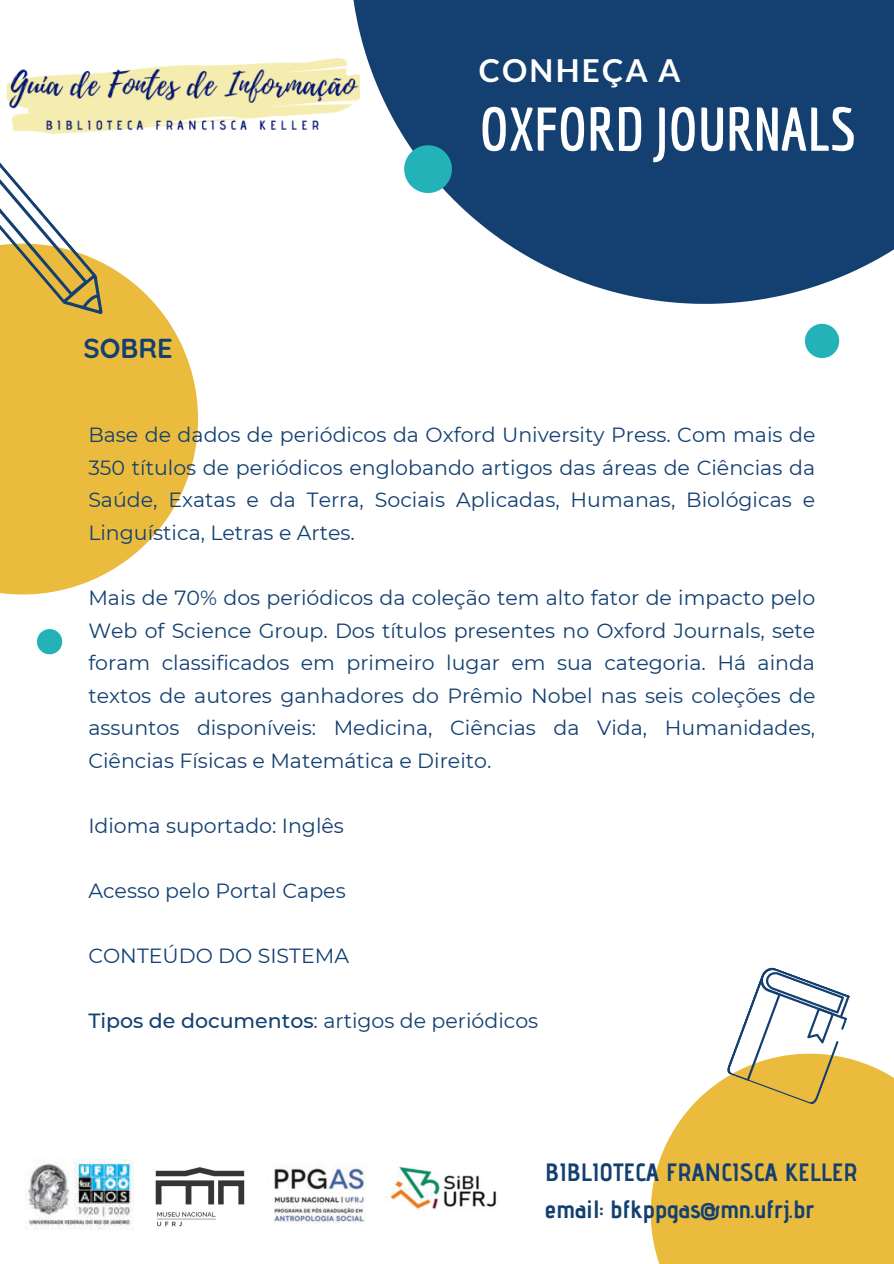
<style>
.page{position:relative;width:894px;height:1264px;background:#fff}
.page>*{position:absolute;margin:0;border:0;box-sizing:border-box;transform-origin:0 0}
.t1{font:700 60px "Economica";color:#fff}
.t2{font:700 31.5px "Lato";letter-spacing:.07em;color:#fff}
.t3{font:700 27.3px "Quicksand";color:#134071}
.t4{font:700 25.05px "Advent Pro";color:#134071}
.t5{font:20.55px/32.5px "Montserrat";color:#134071;text-align:justify}
.s1{font-weight:500}
</style>
<div class="page">
<svg style="left:0;top:272px;width:198px;height:322px;fill:#eabb3d"></svg>
<svg style="left:353px;top:0;width:540px;height:304px;fill:#134071"></svg>
<svg style="left:650px;top:1060px;width:243px;height:203px;background:#ecc252"></svg>
<svg style="left:0;top:163px;width:118px;height:166px"></svg>
<svg style="left:404px;top:145px;width:48px;height:48px;background:#38adb7"></svg>
<svg style="left:805px;top:324px;width:34px;height:34px"></svg>
<svg style="left:37px;top:629px;width:25px;height:25px"></svg>
<img style="left:28px;top:1159px;width:105px;height:71px">
<img style="left:155px;top:1167px;width:90px;height:60px">
<img style="left:274px;top:1164px;width:92px;height:60px">
<img style="left:387px;top:1166px;width:110px;height:43px">
<img style="left:6px;top:45px;width:354px;height:113px">
<svg style="left:725px;top:967px;width:129px;height:138px"></svg>
<p class="t3" style="left:83px;top:330px;width:91px">SOBRE</p>
<p class="t2" style="left:478px;top:51px;width:203px">CONHEÇA A</p>
<p class="t1" style="left:479px;top:94px;width:378px">OXFORD JOURNALS</p>
<p class="t5" style="left:88px;top:419px;width:728px">Base de dados de periódicos da Oxford University Press. Com mais de 350 títulos de periódicos englobando artigos das áreas de Ciências da Saúde, Exatas e da Terra, Sociais Aplicadas, Humanas, Biológicas e Linguística, Letras e Artes.</p>
<p class="t5" style="left:88px;top:581px;width:728px">Mais de 70% dos periódicos da coleção tem alto fator de impacto pelo Web of Science Group. Dos títulos presentes no Oxford Journals, sete foram classificados em primeiro lugar em sua categoria. Há ainda textos de autores ganhadores do Prêmio Nobel nas seis coleções de assuntos disponíveis: Medicina, Ciências da Vida, Humanidades, Ciências Físicas e Matemática e Direito.</p>
<p class="t5" style="left:88px;top:809px;width:257px">Idioma suportado: Inglês</p>
<p class="t5" style="left:88px;top:874px;width:259px">Acesso pelo Portal Capes</p>
<p class="t5" style="left:88px;top:939px;width:262px">CONTEÚDO DO SISTEMA</p>
<p class="t5" style="left:88px;top:1004px;width:451px"><span class="s1">Tipos de documentos</span>: artigos de periódicos</p>
<p class="t4" style="left:545px;top:1156px;width:314px">BIBLIOTECA FRANCISCA KELLER</p>
<p class="t4" style="left:545px;top:1194px;width:271px">email: bfkppgas@mn.ufrj.br</p>
</div>
